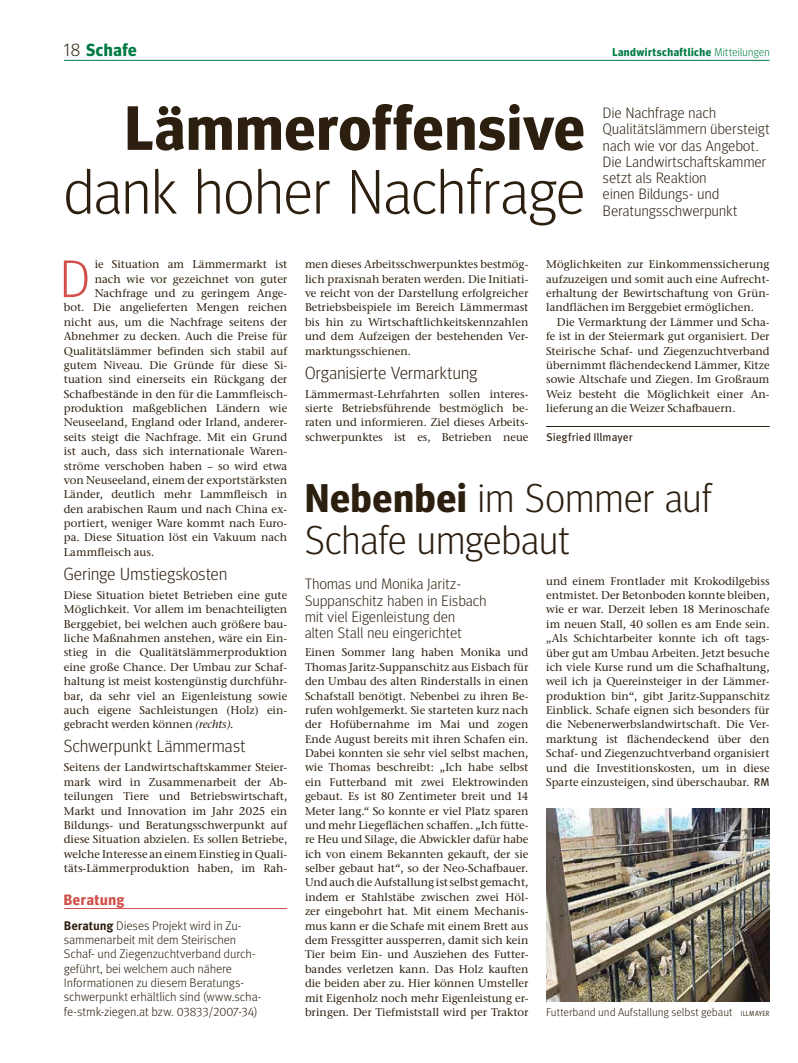
<style>
.page{position:relative;width:798px;height:1063px;background:#fff}
.page>*{position:absolute;margin:0;border:0;box-sizing:border-box;transform-origin:0 0}
.t1{font:300 62.5px "Meta Headline Pro";letter-spacing:.015em;color:#2d1f0f}
.t2{font:700 62.5px "Meta Headline Pro";letter-spacing:.025em;color:#2d1f0f}
.t3{font:300 52.5px "Meta Headline Pro";color:#d1504a}
.t4{font:300 40px/41.2px "Meta Headline Pro";letter-spacing:.015em;color:#2d1f0f}
.t5{font:300 17.5px "Meta Headline Pro";letter-spacing:.02em;color:#2d1f0f}
.t6{font:700 17.5px "Meta Headline Pro";letter-spacing:.035em;color:#007a44}
.t7{font:300 15px/16.2px "Meta Headline Pro";letter-spacing:.03em;color:#2d1f0f}
.t8{font:700 15px "Meta Headline Pro";letter-spacing:.045em;color:#d1504a}
.t9{font:300 12.5px/14.4px "Meta Pro";letter-spacing:-.01em;color:#2d1f0f}
.t10{font:500 11.25px/14.4px "Stone Serif ITC Pro";color:#2d1f0f;text-align:justify}
.t11{font:300 11.25px "Meta Pro";letter-spacing:-.005em;color:#2d1f0f}
.t12{font:700 11.25px "Meta Headline Pro";letter-spacing:.045em;color:#007a44}
.t13{font:11.25px "Meta Pro";letter-spacing:-.005em;color:#2d1f0f}
.s1{font-weight:300;color:#2d1f0f}
.s2{font-weight:300}
.s3{font-style:italic}
.s4{font-weight:700}
.s5{font-family:"Meta Pro";font-weight:400}
.s6{font-family:"Meta Pro Cond Norm";font-weight:400;font-size:7.5px}
</style>
<div class="page">
<hr style="left:64px;top:908px;width:223px;height:1px;background:#d1504a">
<hr style="left:546px;top:426px;width:223px;height:1px;background:#2d1f0f">
<hr style="left:64px;top:60px;width:705px;height:1px;background:#007a44">
<img style="left:546px;top:808px;width:223px;height:194px">
<h3 class="t6" style="left:64px;top:37px;width:74px"><span class="s1">18</span> Schafe</h3>
<p class="t12" style="left:612px;top:44px;width:159px">Landwirtschaftliche <span class="s2">Mitteilungen</span></p>
<h1 class="t2" style="left:125px;top:79px;width:461px">Lämmeroffensive</h1>
<h1 class="t1" style="left:64px;top:146px;width:521px">dank hoher Nachfrage</h1>
<h3 class="t7" style="left:602px;top:104px;width:168px">Die Nachfrage nach<br>Qualitätslämmern übersteigt nach wie vor das Angebot.<br>Die Landwirtschaftskammer setzt als Reaktion<br>einen Bildungs- und<br>Beratungsschwerpunkt</h3>
<h2 class="t3" style="left:60px;top:241px;width:31px">D</h2>
<p class="t10" style="left:95px;top:257px;width:194px">ie Situation am Lämmermarkt ist</p>
<p class="t10" style="left:95px;top:272px;width:194px">nach wie vor gezeichnet von guter</p>
<p class="t10" style="left:95px;top:286px;width:194px">Nachfrage und zu geringem Ange-</p>
<p class="t10" style="left:64px;top:300px;width:225px">bot. Die angelieferten Mengen reichen</p>
<p class="t10" style="left:64px;top:315px;width:225px">nicht aus, um die Nachfrage seitens der</p>
<p class="t10" style="left:64px;top:329px;width:225px">Abnehmer zu decken. Auch die Preise für</p>
<p class="t10" style="left:64px;top:344px;width:225px">Qualitätslämmer befinden sich stabil auf</p>
<p class="t10" style="left:64px;top:358px;width:225px">gutem Niveau. Die Gründe für diese Si-</p>
<p class="t10" style="left:64px;top:372px;width:225px">tuation sind einerseits ein Rückgang der</p>
<p class="t10" style="left:64px;top:387px;width:225px">Schafbestände in den für die Lammfleisch-</p>
<p class="t10" style="left:64px;top:401px;width:225px">produktion maßgeblichen Ländern wie</p>
<p class="t10" style="left:64px;top:415px;width:225px">Neuseeland, England oder Irland, anderer-</p>
<p class="t10" style="left:64px;top:430px;width:225px">seits steigt die Nachfrage. Mit ein Grund</p>
<p class="t10" style="left:64px;top:444px;width:225px">ist auch, dass sich internationale Waren-</p>
<p class="t10" style="left:64px;top:459px;width:225px">ströme verschoben haben – so wird etwa</p>
<p class="t10" style="left:64px;top:473px;width:225px">von Neuseeland, einem der exportstärksten</p>
<p class="t10" style="left:64px;top:487px;width:225px">Länder, deutlich mehr Lammfleisch in</p>
<p class="t10" style="left:64px;top:502px;width:225px">den arabischen Raum und nach China ex-</p>
<p class="t10" style="left:64px;top:516px;width:225px">portiert, weniger Ware kommt nach Euro-</p>
<p class="t10" style="left:64px;top:530px;width:225px">pa. Diese Situation löst ein Vakuum nach</p>
<p class="t10" style="left:64px;top:545px;width:92px">Lammfleisch aus.</p>
<h3 class="t5" style="left:64px;top:561px;width:165px">Geringe Umstiegskosten</h3>
<p class="t10" style="left:64px;top:588px;width:225px">Diese Situation bietet Betrieben eine gute Möglichkeit. Vor allem im benachteiligten Berggebiet, bei welchen auch größere bau&shy;liche Maßnahmen anstehen, wäre ein Ein&shy;stieg in die Qualitätslämmerproduktion eine große Chance. Der Umbau zur Schaf&shy;haltung ist meist kostengünstig durchführ&shy;bar, da sehr viel an Eigenleistung sowie auch eigene Sachleistungen (Holz) ein&shy;gebracht werden können <span class="s3">(rechts).</span></p>
<h3 class="t5" style="left:64px;top:734px;width:183px">Schwerpunkt Lämmermast</h3>
<p class="t10" style="left:64px;top:760px;width:225px">Seitens der Landwirtschaftskammer Steier&shy;mark wird in Zusammenarbeit der Ab&shy;teilungen Tiere und Betriebswirtschaft, Markt und Innovation im Jahr 2025 ein Bildungs- und Beratungsschwerpunkt auf diese Situation abzielen. Es sollen Betriebe, welche Interesse an einem Einstieg in Quali&shy;täts-Lämmerproduktion haben, im Rah-</p>
<h3 class="t8" style="left:64px;top:888px;width:62px">Beratung</h3>
<p class="t9" style="left:64px;top:917px;width:199px"><span class="s4">Beratung</span> Dieses Projekt wird in Zu&shy;sammenarbeit mit dem Steirischen Schaf- und Ziegenzuchtverband durch&shy;geführt, bei welchem auch nähere Informationen zu diesem Beratungs&shy;schwerpunkt erhältlich sind (www.scha&shy;fe-stmk-ziegen.at bzw. 03833/2007-34)</p>
<p class="t10" style="left:305px;top:257px;width:225px">men dieses Arbeitsschwerpunktes bestmög&shy;lich praxisnah beraten werden. Die Initiati&shy;ve reicht von der Darstellung erfolgreicher Betriebsbeispiele im Bereich Lämmermast bis hin zu Wirtschaftlichkeitskennzahlen und dem Aufzeigen der bestehenden Ver&shy;marktungsschienen.</p>
<h3 class="t5" style="left:305px;top:360px;width:173px">Organisierte Vermarktung</h3>
<p class="t10" style="left:305px;top:387px;width:225px">Lämmermast-Lehrfahrten sollen interes&shy;sierte Betriebsführende bestmöglich be&shy;raten und informieren. Ziel dieses Arbeits&shy;schwerpunktes ist es, Betrieben neue</p>
<p class="t10" style="left:546px;top:257px;width:225px">Möglichkeiten zur Einkommenssicherung aufzuzeigen und somit auch eine Aufrecht&shy;erhaltung der Bewirtschaftung von Grün&shy;landflächen im Berggebiet ermöglichen.</p>
<p class="t10" style="left:546px;top:315px;width:225px;text-indent:11px">Die Vermarktung der Lämmer und Scha&shy;fe ist in der Steiermark gut organisiert. Der Steirische Schaf- und Ziegenzuchtverband übernimmt flächendeckend Lämmer, Kitze sowie Altschafe und Ziegen. Im Großraum Weiz besteht die Möglichkeit einer An&shy;lieferung an die Weizer Schafbauern.</p>
<p class="t13" style="left:546px;top:428px;width:88px">Siegfried Illmayer</p>
<h3 class="t4" style="left:305px;top:475px;width:408px"><span class="s4">Nebenbei</span> im Sommer auf<br>Schafe umgebaut</h3>
<h3 class="t7" style="left:305px;top:575px;width:183px">Thomas und Monika Jaritz-<br>Suppanschitz haben in Eisbach mit viel Eigenleistung den alten Stall neu eingerichtet</h3>
<p class="t10" style="left:305px;top:645px;width:225px">Einen Sommer lang haben Monika und Thomas Jaritz-Suppanschitz aus Eisbach für den Umbau des alten Rinderstalls in einen Schafstall benötigt. Nebenbei zu ihren Be&shy;rufen wohlgemerkt. Sie starteten kurz nach der Hofübernahme im Mai und zogen Ende August bereits mit ihren Schafen ein.<br>Dabei konnten sie sehr viel selbst machen, wie Thomas beschreibt: „Ich habe selbst ein Futterband mit zwei Elektrowinden gebaut. Es ist 80 Zentimeter breit und 14<br>Meter lang.“ So konnte er viel Platz sparen und mehr Liegeflächen schaffen. „Ich fütte&shy;re Heu und Silage, die Abwickler dafür habe ich von einem Bekannten gekauft, der sie selber gebaut hat“, so der Neo-Schafbauer.<br>Und auch die Aufstallung ist selbst gemacht, indem er Stahlstäbe zwischen zwei Höl&shy;zer eingebohrt hat. Mit einem Mechanis&shy;mus kann er die Schafe mit einem Brett aus dem Fressgitter aussperren, damit sich kein Tier beim Ein- und Ausziehen des Futter&shy;bandes verletzen kann. Das Holz kauften die beiden aber zu. Hier können Umsteller mit Eigenholz noch mehr Eigenleistung er&shy;bringen. Der Tiefmiststall wird per Traktor</p>
<p class="t10" style="left:546px;top:574px;width:225px">und einem Frontlader mit Krokodilgebiss entmistet. Der Betonboden konnte bleiben, wie er war. Derzeit leben 18 Merinoschafe im neuen Stall, 40 sollen es am Ende sein. „Als Schichtarbeiter konnte ich oft tags&shy;über gut am Umbau Arbeiten. Jetzt besuche ich viele Kurse rund um die Schafhaltung, weil ich ja Quereinsteiger in der Lämmer&shy;produktion bin“, gibt Jaritz-Suppanschitz Einblick. Schafe eignen sich besonders für die Nebenerwerbslandwirtschaft. Die Ver&shy;marktung ist flächendeckend über den Schaf- und Ziegenzuchtverband organisiert und die Investitionskosten, um in diese Sparte einzusteigen, sind überschaubar. <span class="s5">RM</span></p>
<p class="t11" style="left:546px;top:1004px;width:225px">Futterband und Aufstallung selbst gebaut <span class="s6">ILLMAYER</span></p>
</div>
